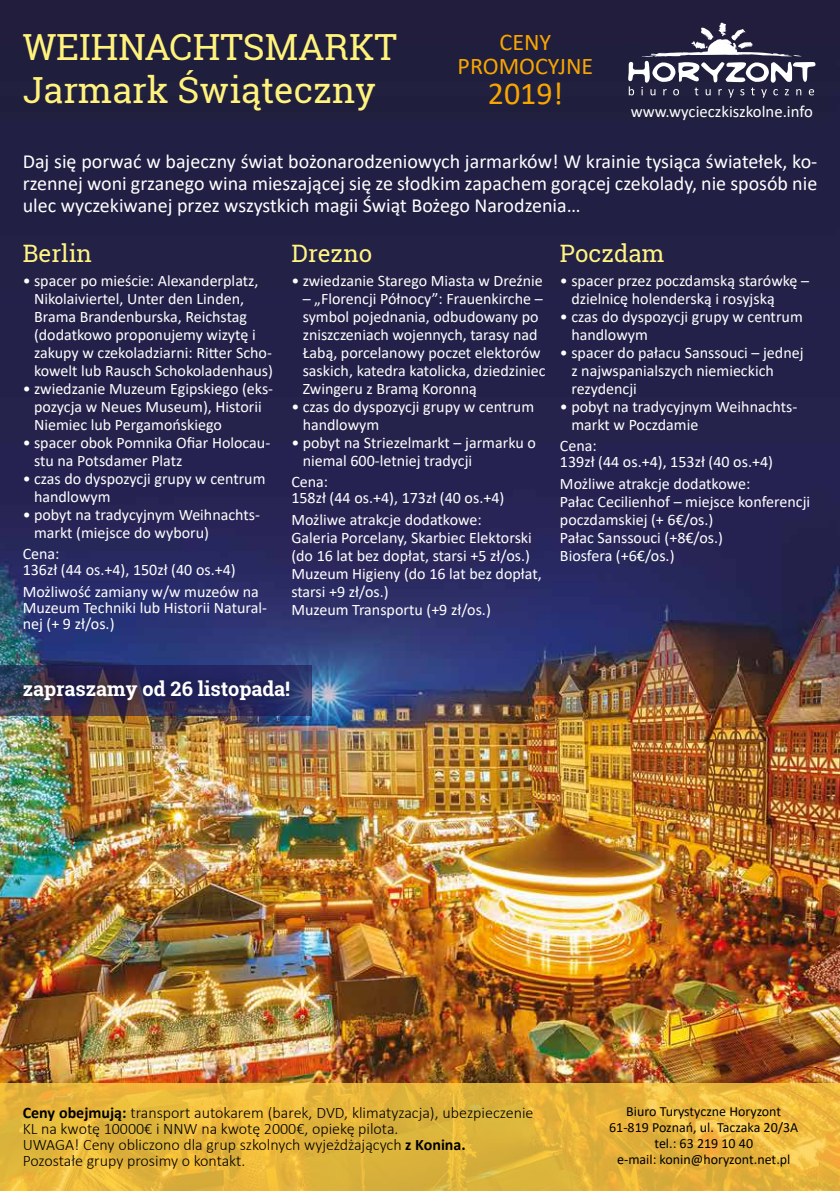
<style>
.page{position:relative;width:840px;height:1191px;background:#fff}
.page>*{position:absolute;margin:0;border:0;box-sizing:border-box;transform-origin:0 0}
.t1{font:36px/42.6px "Roboto Slab";color:#fff37c}
.t2{font:32px "Calibri";color:#f7a600}
.t3{font:24px "Roboto Slab";color:#fff482}
.t4{font:24px/24px "Calibri";color:#f7a600;text-align:center}
.t5{font:20px/22px "Calibri";color:#fff;text-align:justify}
.t6{font:700 20px "Roboto Slab";color:#fff}
.t7{font:16.6px "Calibri";color:#fff}
.t8{font:16px/18px "Calibri";color:#fff}
.t9{font:300 16px/16px "Calibri";color:#000}
.t10{font:14px/16px "Calibri";color:#000;text-align:center}
.s1{font-weight:700}
</style>
<div class="page">
<img style="left:0;top:0;width:839px;height:1083px">
<svg style="left:0;top:1083px;width:839px;height:108px;background:#e5b63c"></svg>
<svg style="left:627px;top:23px;width:188px;height:75px"></svg>
<svg style="left:0;top:665px;width:311px;height:51px;background:#33355d"></svg>
<div style="left:10px;top:668px;width:293px;height:45px;background:#000;opacity:.52"></div>
<h1 class="t1" style="left:23px;top:26px;width:376px">WEIHNACHTSMARKT<br>Jarmark Świąteczny</h1>
<h3 class="t4" style="left:457px;top:29px;width:137px">CENY<br>PROMOCYJNE</h3>
<h2 class="t2" style="left:487px;top:71px;width:77px">2019!</h2>
<p class="t7" style="left:630px;top:100px;width:184px">www.wycieczkiszkolne.info</p>
<p class="t5" style="left:23px;top:149px;width:795px">Daj się porwać w bajeczny świat bożonarodzeniowych jarmarków! W krainie tysiąca światełek, ko&shy;rzennej woni grzanego wina mieszającej się ze słodkim zapachem gorącej czekolady, nie sposób nie ulec wyczekiwanej przez wszystkich magii Świąt Bożego Narodzenia…</p>
<h3 class="t3" style="left:23px;top:237px;width:71px">Berlin</h3>
<p class="t8" style="left:34px;top:271px;width:240px;text-indent:-11px">• spacer po mieście: Alexanderplatz, Nikolaiviertel, Unter den Linden, Brama Brandenburska, Reichstag (dodatkowo proponujemy wizytę i zakupy w czekoladziarni: Ritter Scho&shy;kowelt lub Rausch Schokoladenhaus)</p>
<p class="t8" style="left:34px;top:379px;width:240px;text-indent:-11px">• zwiedzanie Muzeum Egipskiego (eks&shy;pozycja w Neues Museum), Historii<br>Niemiec lub Pergamońskiego</p>
<p class="t8" style="left:34px;top:433px;width:237px;text-indent:-11px">• spacer obok Pomnika Ofiar Holocau&shy;stu na Potsdamer Platz</p>
<p class="t8" style="left:34px;top:469px;width:233px;text-indent:-11px">• czas do dyspozycji grupy w centrum handlowym</p>
<p class="t8" style="left:34px;top:505px;width:227px;text-indent:-11px">• pobyt na tradycyjnym Weihnachts&shy;markt (miejsce do wyboru)</p>
<p class="t8" style="left:23px;top:545px;width:214px;line-height:16px">Cena:<br>136zł (44 os.+4), 150zł (40 os.+4)</p>
<p class="t8" style="left:23px;top:583px;width:246px;line-height:16px">Możliwość zamiany w/w muzeów na<br>Muzeum Techniki lub Historii Natural&shy;nej (+ 9 zł/os.)</p>
<h3 class="t3" style="left:291px;top:237px;width:82px">Drezno</h3>
<p class="t8" style="left:291px;top:271px;width:253px">• zwiedzanie Starego Miasta w Dreźnie</p>
<p class="t8" style="left:302px;top:289px;width:244px">– „Florencji Północy”: Frauenkirche – symbol pojednania, odbudowany po zniszczeniach wojennych, tarasy nad Łabą, porcelanowy poczet elektorów saskich, katedra katolicka, dziedziniec Zwingeru z Bramą Koronną</p>
<p class="t8" style="left:302px;top:397px;width:233px;text-indent:-11px">• czas do dyspozycji grupy w centrum handlowym</p>
<p class="t8" style="left:302px;top:433px;width:234px;text-indent:-11px">• pobyt na Striezelmarkt – jarmarku o niemal 600-letniej tradycji</p>
<p class="t8" style="left:291px;top:473px;width:214px;line-height:16px">Cena:<br>158zł (44 os.+4), 173zł (40 os.+4)</p>
<p class="t8" style="left:291px;top:510px;width:252px">Możliwe atrakcje dodatkowe:<br>Galeria Porcelany, Skarbiec Elektorski (do 16 lat bez dopłat, starsi +5 zł/os.)<br>Muzeum Higieny (do 16 lat bez dopłat, starsi +9 zł/os.)<br>Muzeum Transportu (+9 zł/os.)</p>
<h3 class="t3" style="left:559px;top:237px;width:106px">Poczdam</h3>
<p class="t8" style="left:571px;top:271px;width:239px;text-indent:-11px">• spacer przez poczdamską starówkę – dzielnicę holenderską i rosyjską</p>
<p class="t8" style="left:571px;top:307px;width:233px;text-indent:-11px">• czas do dyspozycji grupy w centrum handlowym</p>
<p class="t8" style="left:571px;top:343px;width:233px;text-indent:-11px">• spacer do pałacu Sanssouci – jednej z najwspanialszych niemieckich rezydencji</p>
<p class="t8" style="left:571px;top:397px;width:227px;text-indent:-11px">• pobyt na tradycyjnym Weihnachts&shy;markt w Poczdamie</p>
<p class="t8" style="left:559px;top:437px;width:214px;line-height:16px">Cena:<br>139zł (44 os.+4), 153zł (40 os.+4)</p>
<p class="t8" style="left:559px;top:474px;width:251px">Możliwe atrakcje dodatkowe:<br>Pałac Cecilienhof – miejsce konferencji poczdamskiej (+ 6€/os.)<br>Pałac Sanssouci (+8€/os.)<br>Biosfera (+6€/os.)</p>
<p class="t6" style="left:23px;top:675px;width:269px">zapraszamy od 26 listopada!</p>
<p class="t9" style="left:23px;top:1104px;width:512px"><span class="s1">Ceny obejmują:</span> transport autokarem (barek, DVD, klimatyzacja), ubezpieczenie KL na kwotę 10000€ i NNW na kwotę 2000€, opiekę pilota.<br>UWAGA! Ceny obliczono dla grup szkolnych wyjeżdżających <span class="s1">z Konina.<br></span>Pozostałe grupy prosimy o kontakt.</p>
<p class="t10" style="left:608px;top:1103px;width:191px">Biuro Turystyczne Horyzont<br>61-819 Poznań, ul. Taczaka 20/3A tel.: 63 219 10 40<br>e-mail: konin@horyzont.net.pl</p>
</div>
